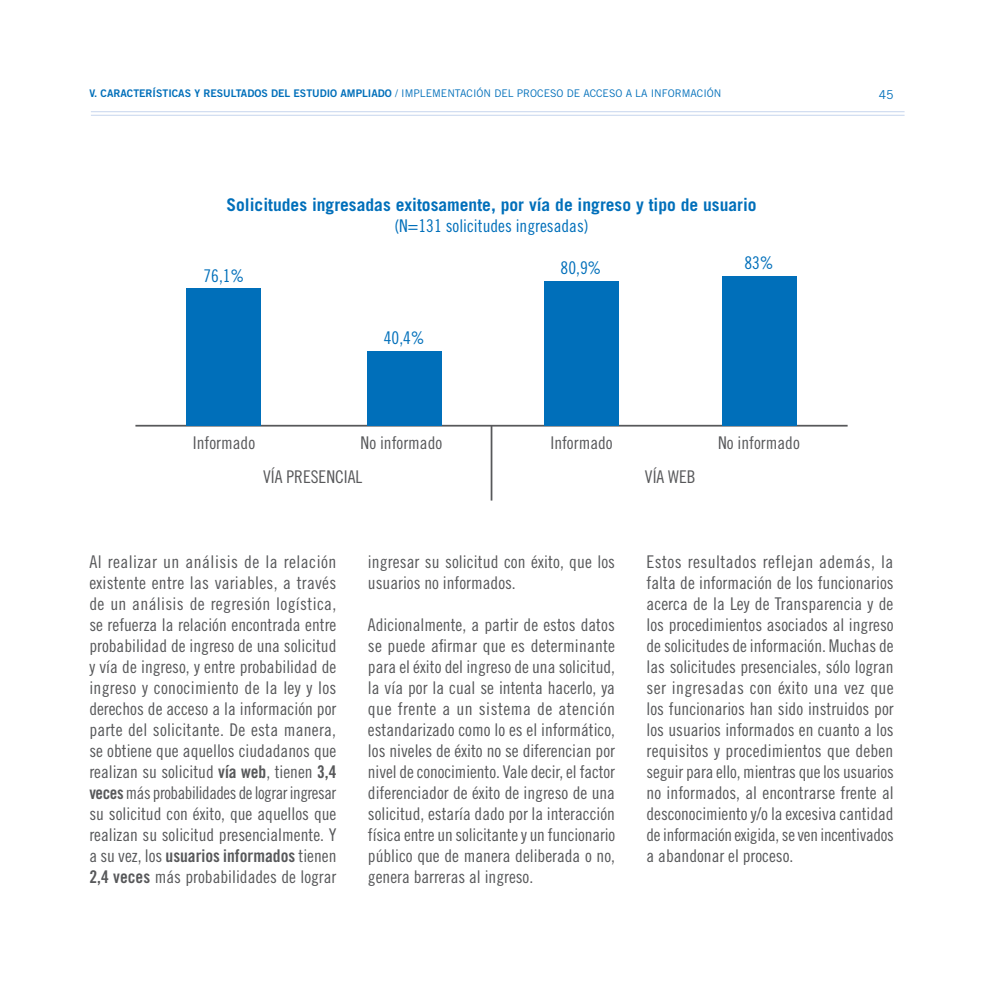
<style>
.page{position:relative;width:993px;height:993px;background:#fff}
.page>*{position:absolute;margin:0;border:0;box-sizing:border-box;transform-origin:0 0}
.t1{font:17.5px/21px "Trade Gothic LT Std Cn 18";color:#57585a;text-align:justify}
.t2{font:700 17.5px "Trade Gothic LT Std";color:#006fba}
.t3{font:17.5px "Trade Gothic LT Std Cn 18";color:#006fba}
.t4{font:12.25px "Trade Gothic";color:#006fba}
.t5{font:10.5px "Trade Gothic LT Std";color:#006fba}
.s1{font-family:"Trade Gothic LT Std Bd 2"}
.s2{font-family:"Trade Gothic LT Std Bd Cn 20"}
</style>
<div class="page">
<hr style="left:91px;top:115px;width:813px;height:1px;background:#c6d5ed">
<hr style="left:91px;top:111px;width:813px;height:1px;background:#c6d5ed">
<hr style="left:490px;top:425px;width:2px;height:75px;background:#57585a">
<hr style="left:135px;top:424px;width:712px;height:2px;background:#57585a">
<div style="left:187px;top:288px;width:74px;height:137px;background:#006fba"></div>
<div style="left:367px;top:351px;width:74px;height:74px;background:#006fba"></div>
<div style="left:543px;top:281px;width:75px;height:144px;background:#006fba"></div>
<div style="left:721px;top:276px;width:75px;height:149px;background:#006fba"></div>
<p class="t5" style="left:89px;top:87px;width:633px"><span class="s1">V. CARACTERÍSTICAS Y RESULTADOS DEL ESTUDIO AMPLIADO</span> / IMPLEMENTACIÓN DEL PROCESO DE ACCESO A LA INFORMACIÓN</p>
<p class="t2" style="left:226px;top:194px;width:531px">Solicitudes ingresadas exitosamente, por vía de ingreso y tipo de usuario</p>
<p class="t3" style="left:394px;top:215px;width:196px">(N=131 solicitudes ingresadas)</p>
<p class="t3" style="left:203px;top:265px;width:42px">76,1%</p>
<p class="t3" style="left:383px;top:327px;width:42px">40,4%</p>
<p class="t1" style="left:193px;top:432px;width:64px">Informado</p>
<p class="t1" style="left:360px;top:432px;width:83px">No informado</p>
<p class="t1" style="left:263px;top:466px;width:101px">VÍA PRESENCIAL</p>
<p class="t3" style="left:560px;top:257px;width:42px">80,9%</p>
<p class="t3" style="left:744px;top:253px;width:31px">83%</p>
<p class="t1" style="left:550px;top:432px;width:64px">Informado</p>
<p class="t1" style="left:717px;top:432px;width:83px">No informado</p>
<p class="t1" style="left:644px;top:466px;width:52px">VÍA WEB</p>
<p class="t4" style="left:878px;top:87px;width:16px">45</p>
<p class="t1" style="left:89px;top:551px;width:248px">Al realizar un análisis de la relación existente entre las variables, a través de un análisis de regresión logística, se refuerza la relación encontrada entre probabilidad de ingreso de una solicitud y vía de ingreso, y entre probabilidad de ingreso y conocimiento de la ley y los derechos de acceso a la información por parte del solicitante. De esta manera, se obtiene que aquellos ciudadanos que realizan su solicitud <span class="s2">vía web</span>, tienen <span class="s2">3,4 veces</span> más probabilidades de lograr ingresar su solicitud con éxito, que aquellos que realizan su solicitud presencialmente. Y a su vez, los <span class="s2">usuarios informados</span> tienen <span class="s2">2,4 veces</span> más probabilidades de lograr</p>
<p class="t1" style="left:368px;top:551px;width:248px">ingresar su solicitud con éxito, que los usuarios no informados.</p>
<p class="t1" style="left:368px;top:614px;width:249px">Adicionalmente, a partir de estos datos se puede afirmar que es determinante para el éxito del ingreso de una solicitud, la vía por la cual se intenta hacerlo, ya que frente a un sistema de atención estandarizado como lo es el informático, los niveles de éxito no se diferencian por nivel de conocimiento. Vale decir, el factor diferenciador de éxito de ingreso de una solicitud, estaría dado por la interacción física entre un solicitante y un funcionario público que de manera deliberada o no, genera barreras al ingreso.</p>
<p class="t1" style="left:646px;top:551px;width:249px">Estos resultados reflejan además, la falta de información de los funcionarios acerca de la Ley de Transparencia y de los procedimientos asociados al ingreso de solicitudes de información. Muchas de las solicitudes presenciales, sólo logran ser ingresadas con éxito una vez que los funcionarios han sido instruidos por los usuarios informados en cuanto a los requisitos y procedimientos que deben seguir para ello, mientras que los usuarios no informados, al encontrarse frente al desconocimiento y/o la excesiva cantidad de información exigida, se ven incentivados a abandonar el proceso.</p>
</div>
